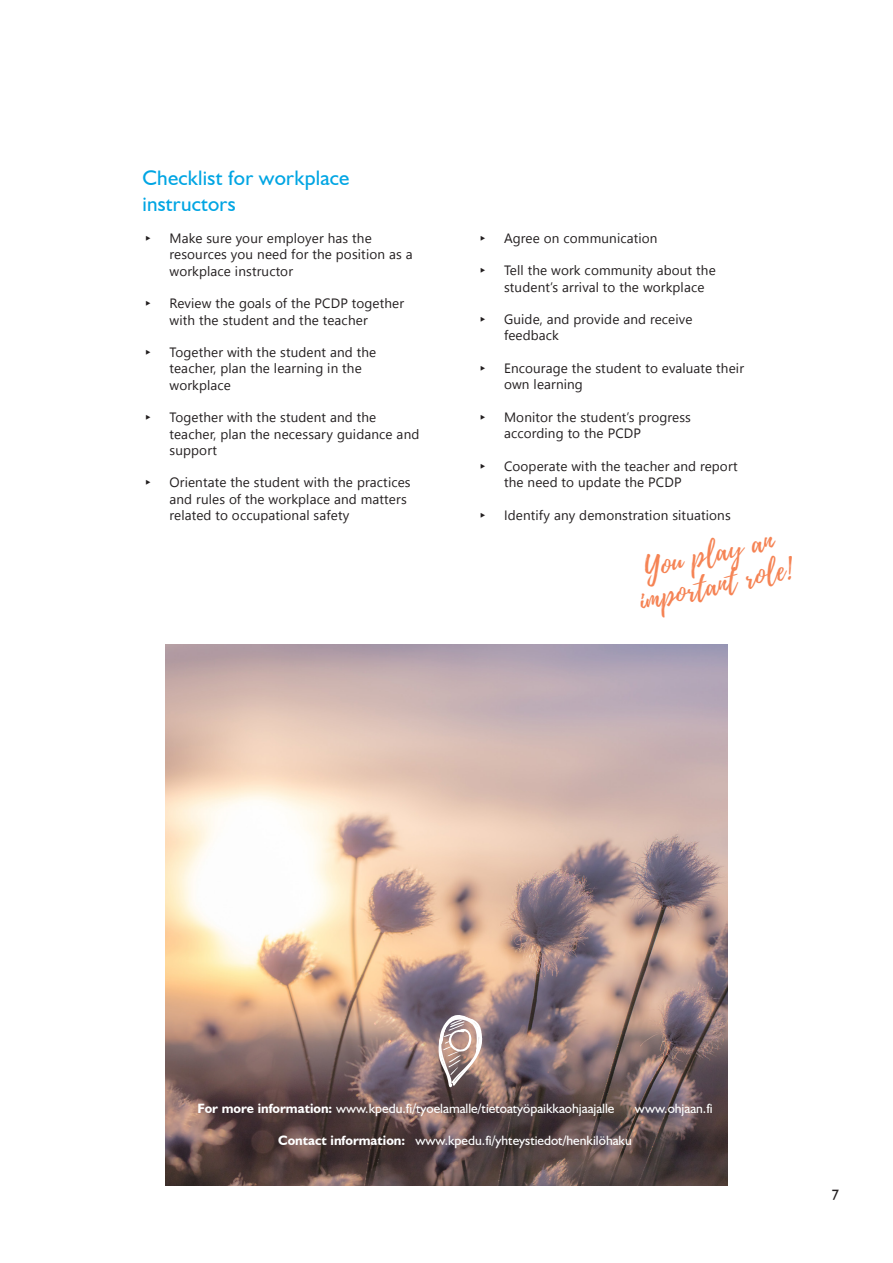
<style>
.page{position:relative;width:893px;height:1263px;background:#fff}
.page>*{position:absolute;margin:0;border:0;box-sizing:border-box;transform-origin:0 0}
.yay{font:28.8px/31.2px "Playlist Script";color:#f58354;text-align:center}
.subheader{font:21px/25.2px "Humanist 521 BT";letter-spacing:.01em;color:#00a5e3}
.t1{font:15px "Humanist 521 BT";color:#231f20}
.subheader-2{font:13.5px "Segoe UI Emoji";color:#231f20}
.subheader-3{font:13.5px "Humanist 521 BT";color:#fff}
.s1{font-weight:700}
</style>
<div class="page">
<img style="left:165px;top:644px;width:563px;height:542px">
<svg style="left:437px;top:1014px;width:49px;height:73px"></svg>
<p class="subheader" style="left:143px;top:165px;width:208px">Checklist for workplace instructors</p>
<p class="subheader-2" style="left:181px;top:246px;width:23px">▲□◆</p>
<p class="subheader-2" style="left:221px;top:246px;width:45px">▲ □◆■</p>
<p class="subheader-2" style="left:344px;top:246px;width:59px">□▲▼□■ ▲</p>
<p class="subheader-2" style="left:238px;top:263px;width:51px">■▲▼ ◆ ▼□</p>
<p class="subheader-2" style="left:247px;top:295px;width:50px">□●▲□ ▼</p>
<p class="subheader-2" style="left:352px;top:295px;width:34px">▼□ ▼</p>
<p class="subheader-2" style="left:223px;top:312px;width:83px">▲▼◆ ■▼ ■ ▼</p>
<p class="subheader-2" style="left:280px;top:344px;width:83px">▲▼◆ ■▼ ■ ▼</p>
<p class="subheader-2" style="left:228px;top:360px;width:28px">●■▼</p>
<p class="subheader-2" style="left:274px;top:360px;width:74px">● ■■ ■▼</p>
<p class="subheader-2" style="left:280px;top:409px;width:83px">▲▼◆ ■▼ ■ ▼</p>
<p class="subheader-2" style="left:228px;top:426px;width:28px">●■▼</p>
<p class="subheader-2" style="left:274px;top:426px;width:42px">■ ▲▲</p>
<p class="subheader-2" style="left:404px;top:426px;width:9px">■</p>
<p class="subheader-2" style="left:170px;top:442px;width:49px">▲◆ □▼</p>
<p class="subheader-2" style="left:195px;top:474px;width:41px">■▼▼ ▼</p>
<p class="subheader-2" style="left:254px;top:474px;width:47px">▲▼◆ ■▼</p>
<p class="subheader-2" style="left:177px;top:491px;width:75px">■ ◆●▲□▼</p>
<p class="subheader-2" style="left:341px;top:491px;width:67px">■ ▼▼▲</p>
<p class="subheader-2" style="left:215px;top:507px;width:105px">▼□□ ◆ ▼□■ ●▲</p>
<p class="subheader-2" style="left:544px;top:230px;width:35px">□■ □</p>
<p class="subheader-2" style="left:634px;top:230px;width:25px">▼□■</p>
<p class="subheader-2" style="left:517px;top:262px;width:17px">●● ▼</p>
<p class="subheader-2" style="left:623px;top:262px;width:25px">◆■▼</p>
<p class="subheader-2" style="left:672px;top:262px;width:30px">□◆▼ ▼</p>
<p class="subheader-2" style="left:504px;top:279px;width:56px">▲▼◆ ■▼ ▲</p>
<p class="subheader-2" style="left:582px;top:279px;width:43px">❖ ●▼□▼</p>
<p class="subheader-2" style="left:554px;top:311px;width:48px">■ □❖</p>
<p class="subheader-2" style="left:630px;top:311px;width:9px">■</p>
<p class="subheader-2" style="left:511px;top:360px;width:31px">■ □◆</p>
<p class="subheader-2" style="left:572px;top:360px;width:150px">▼ ▲▼◆ ■▼▼□ ❖●◆▼ ▼</p>
<p class="subheader-2" style="left:504px;top:376px;width:34px">□ ■●</p>
<p class="subheader-2" style="left:516px;top:409px;width:47px">□■▼□ ▼</p>
<p class="subheader-2" style="left:580px;top:409px;width:80px">▲▼◆ ■▼▲ □</p>
<p class="subheader-2" style="left:524px;top:425px;width:66px">□ ■ ▼□▼</p>
<p class="subheader-2" style="left:556px;top:458px;width:51px">▼ ▼▼</p>
<p class="subheader-2" style="left:680px;top:458px;width:59px">■ □▼</p>
<p class="subheader-2" style="left:562px;top:474px;width:26px">▼□ ◆</p>
<p class="subheader-2" style="left:561px;top:507px;width:9px">■</p>
<p class="subheader-2" style="left:606px;top:507px;width:126px">□■▲▼ ▼ □■ ▲ ▼◆ ▼ □■▲</p>
<p class="yay" style="left:630px;top:557px;width:156px;rotate:-13deg">You play an important role!</p>
<p class="subheader-3" style="left:197px;top:1100px;width:419px"><span class="s1">For more information:</span> www.kpedu.fi/tyoelamalle/tietoatyöpaikkaohjaajalle</p>
<p class="subheader-3" style="left:635px;top:1100px;width:79px">www.ohjaan.fi</p>
<p class="subheader-3" style="left:278px;top:1132px;width:355px"><span class="s1">Contact information:</span> www.kpedu.fi/yhteystiedot/henkilöhaku</p>
<p class="t1" style="left:831px;top:1185px;width:9px">7</p>
</div>
